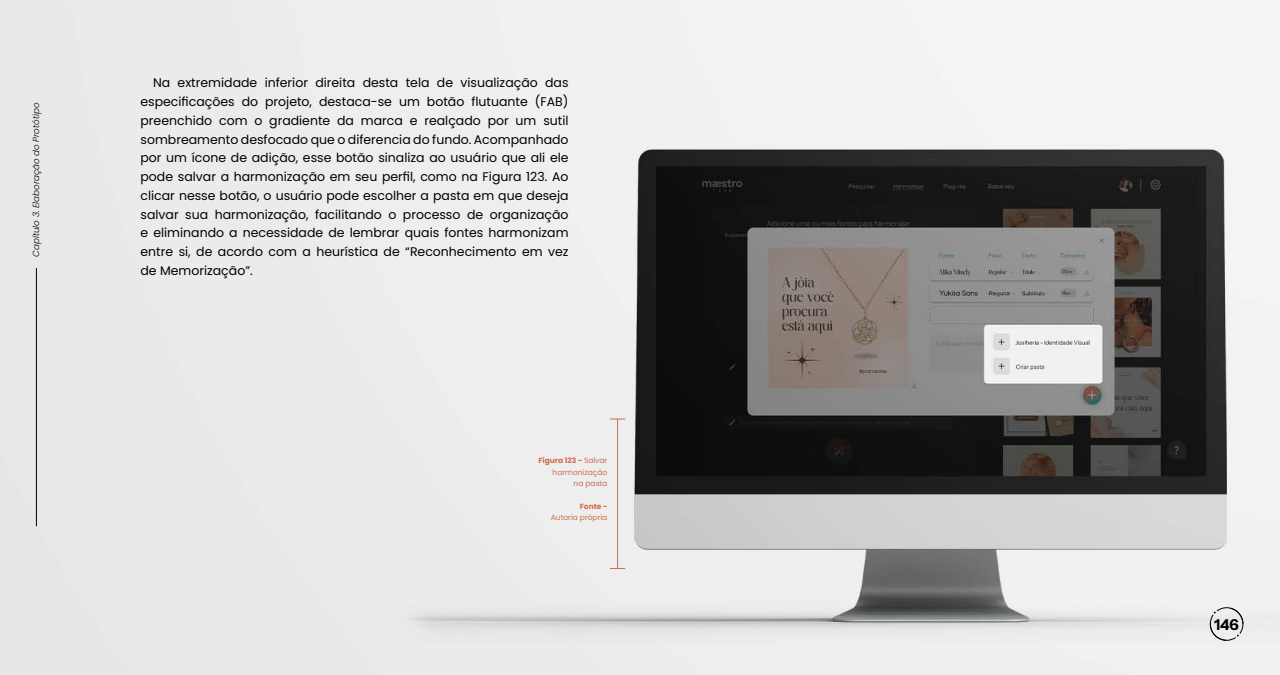
<style>
.page{position:relative;width:1280px;height:675px;background:#fff}
.page>*{position:absolute;margin:0;border:0;box-sizing:border-box;transform-origin:0 0}
.t1{font:700 15px "Instrument Sans";color:#000}
.t2{font:12.5px/18.8px "Poppins";color:#000;text-align:justify}
.t3{font:italic 300 8.75px "Poppins";color:#000}
.t4{font:7.5px/11.3px "Poppins";color:#d06d4d;text-align:right}
.t5{font:700 7.5px "Poppins";color:#d06d4d}
.s1{font-weight:700}
</style>
<div class="page">
<img style="left:0;top:0;width:1280px;height:675px">
<hr style="left:617px;top:419px;width:1px;height:149px;background:#d06d4d">
<svg style="left:610px;top:568px;width:15px;height:1px"></svg>
<svg style="left:610px;top:419px;width:15px;height:1px"></svg>
<svg style="left:1210px;top:607px;width:33px;height:34px"></svg>
<hr style="left:36px;top:268px;width:1px;height:258px;background:#000">
<p class="t3" style="left:31px;top:257px;width:156px;rotate:-90deg">Capítulo 3. Elaboração do Protótipo</p>
<p class="t2" style="left:141px;top:74px;width:430px;text-indent:12px">Na extremidade inferior direita desta tela de visualização das especificações do projeto, destaca-se um botão flutuante (FAB) preenchido com o gradiente da marca e realçado por um sutil sombreamento desfocado que o diferencia do fundo. Acompanhado por um ícone de adição, esse botão sinaliza ao usuário que ali ele pode salvar a harmonização em seu perfil, como na Figura 123. Ao clicar nesse botão, o usuário pode escolher a pasta em que deseja salvar sua harmonização, facilitando o processo de organização e eliminando a necessidade de lembrar quais fontes harmonizam entre si, de acordo com a heurística de “Reconhecimento em vez de Memorização”.</p>
<p class="t4" style="left:538px;top:455px;width:70px"><span class="s1">Figura 123 -</span> Salvar harmonização<br>na pasta</p>
<p class="t5" style="left:580px;top:502px;width:29px">Fonte -</p>
<p class="t4" style="left:551px;top:512px;width:58px">Autoria própria</p>
<p class="t1" style="left:1214px;top:615px;width:26px">146</p>
</div>
